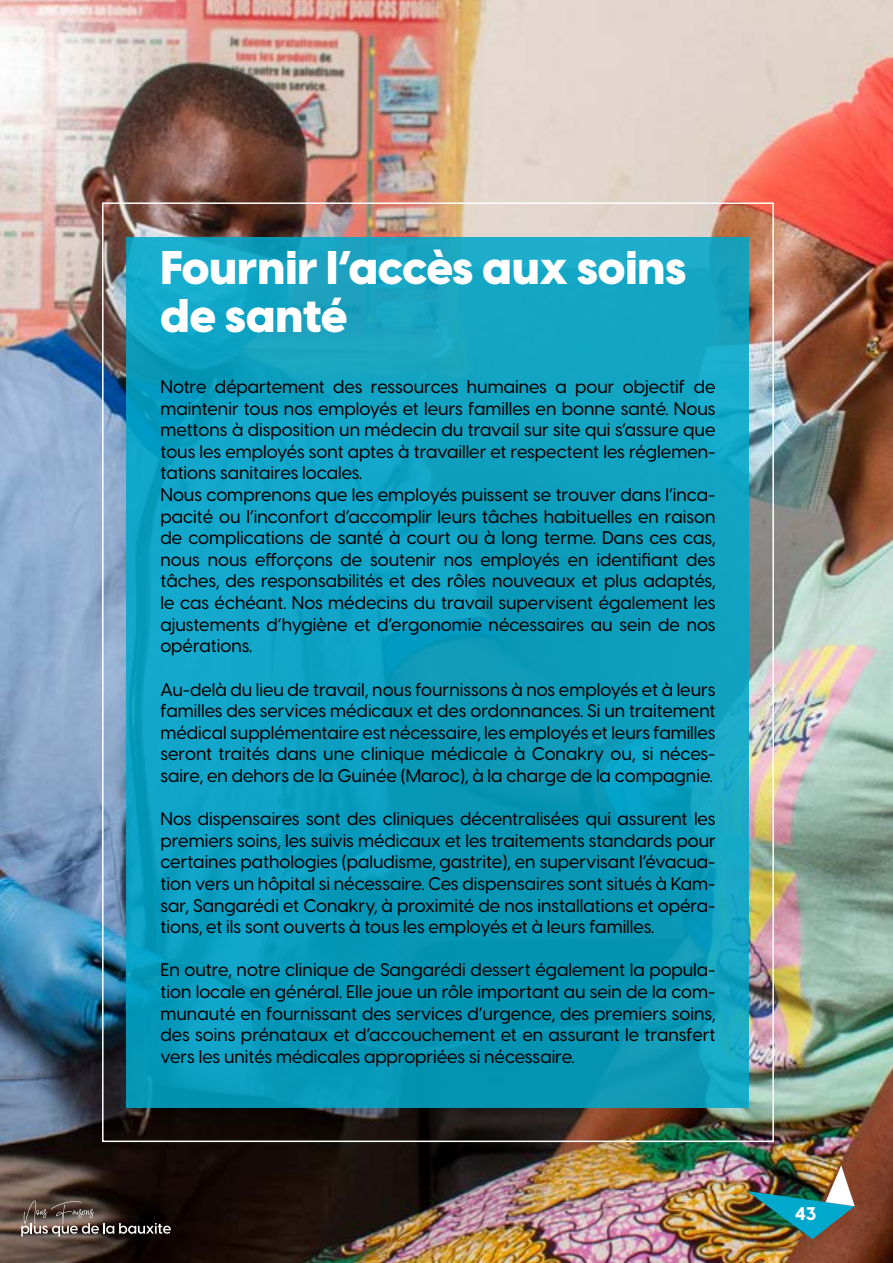
<style>
.page{position:relative;width:893px;height:1263px;background:#fff}
.page>*{position:absolute;margin:0;border:0;box-sizing:border-box;transform-origin:0 0}
.t1{font:800 46.5px/48px "Visby CF";color:#fff}
.t2{font:500 18px/21.6px "Visby CF";color:#000;text-align:justify}
.t3{font:800 18px "Visby CF";color:#fff}
</style>
<div class="page">
<img style="left:0;top:0;width:893px;height:1263px">
<svg style="left:127px;top:237px;width:622px;height:870px;background:#0e9fbf"></svg>
<img style="left:747px;top:1165px;width:123px;height:80px">
<svg style="left:14px;top:1200px;width:157px;height:46px;background:#4e423c"></svg>
<h1 class="t1" style="left:161px;top:244px;width:527px">Fournir l’accès aux soins de santé</h1>
<p class="t2" style="left:161px;top:376px;width:557px;text-align:left">Notre département des ressources humaines a pour objectif de maintenir tous nos employés et leurs familles en bonne santé. Nous mettons à disposition un médecin du travail sur site qui s’assure que tous les employés sont aptes à travailler et respectent les réglemen&shy;tations sanitaires locales.<br>Nous comprenons que les employés puissent se trouver dans l’inca&shy;pacité ou l’inconfort d’accomplir leurs tâches habituelles en raison de complications de santé à court ou à long terme. Dans ces cas, nous nous efforçons de soutenir nos employés en identifiant des tâches, des responsabilités et des rôles nouveaux et plus adaptés, le cas échéant. Nos médecins du travail supervisent également les ajustements d’hygiène et d’ergonomie nécessaires au sein de nos opérations.</p>
<p class="t2" style="left:161px;top:678px;width:556px">Au-delà du lieu de travail, nous fournissons à nos employés et à leurs familles des services médicaux et des ordonnances. Si un traitement médical supplémentaire est nécessaire, les employés et leurs familles seront traités dans une clinique médicale à Conakry ou, si néces&shy;saire, en dehors de la Guinée (Maroc), à la charge de la compagnie.</p>
<p class="t2" style="left:161px;top:808px;width:557px">Nos dispensaires sont des cliniques décentralisées qui assurent les premiers soins, les suivis médicaux et les traitements standards pour certaines pathologies (paludisme, gastrite), en supervisant l’évacua&shy;tion vers un hôpital si nécessaire. Ces dispensaires sont situés à Kam&shy;sar, Sangarédi et Conakry, à proximité de nos installations et opéra&shy;tions, et ils sont ouverts à tous les employés et à leurs familles.</p>
<p class="t2" style="left:161px;top:959px;width:557px">En outre, notre clinique de Sangarédi dessert également la popula&shy;tion locale en général. Elle joue un rôle important au sein de la com&shy;munauté en fournissant des services d’urgence, des premiers soins, des soins prénataux et d’accouchement et en assurant le transfert vers les unités médicales appropriées si nécessaire.</p>
<p class="t3" style="left:795px;top:1202px;width:23px">43</p>
</div>
